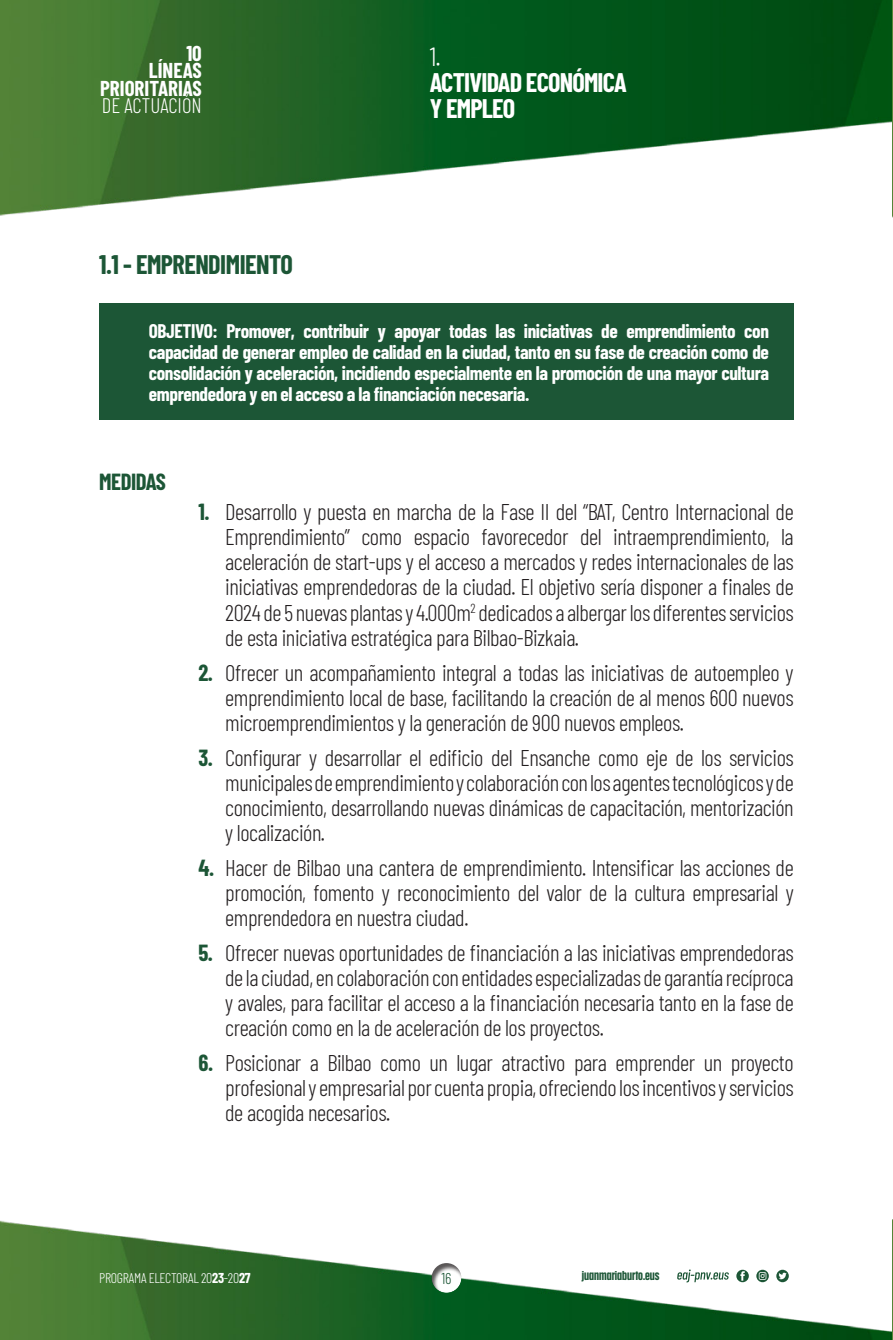
<style>
.page{position:relative;width:893px;height:1340px;background:#fff}
.page>*{position:absolute;margin:0;border:0;box-sizing:border-box;transform-origin:0 0}
.t1{font:700 26.25px/26.2px "Barlow Condensed";letter-spacing:-.03em;color:#fff}
.Estilo_de_titulo_2_1{font:700 26.25px "Barlow Condensed";letter-spacing:-.02em;color:#1c5636}
.t2{font:300 26.25px "Barlow Condensed";color:#fff}
.comun_-_CON_NUMERO{font:300 22.75px/25px "Barlow Condensed";letter-spacing:-.02em;color:#231f20;text-align:justify}
.TIT2{font:700 22.75px "Barlow Condensed";letter-spacing:-.02em;color:#1c5636}
.t3{font:700 21px/17.5px "Barlow Condensed";color:#fff;text-align:right}
.t4{font:300 21px "Barlow Condensed";color:#fff}
.OBJETIVOS{font:700 19.25px/21.2px "Barlow Condensed";letter-spacing:-.02em;color:#fff;text-align:justify}
.t5{font:300 15.75px "Barlow Condensed";color:#1c5636}
.t6{font:300 14px "Barlow Condensed";letter-spacing:-.02em;color:#fff}
.t7{font:700 12.25px "Anguita Sans";color:#1c5636}
.s1{font-weight:700;color:#1c5636}
.s2{font-weight:700}
</style>
<div class="page">
<img style="left:0;top:0;width:893px;height:1339px">
<div style="left:431px;top:1260px;width:33px;height:33px;background:#231f20;opacity:.75"></div>
<svg style="left:736px;top:1269px;width:13px;height:13px"></svg>
<svg style="left:756px;top:1269px;width:13px;height:13px"></svg>
<svg style="left:776px;top:1269px;width:13px;height:13px"></svg>
<svg style="left:677px;top:1269px;width:52px;height:13px"></svg>
<div style="left:99px;top:304px;width:695px;height:116px;background:#1c5636"></div>
<p class="t3" style="left:100px;top:43px;width:103px">10<br>LÍNEAS<br>PRIORITARIAS</p>
<p class="t4" style="left:102px;top:91px;width:101px">DE ACTUACIÓN</p>
<p class="Estilo_de_titulo_2_1" style="left:99px;top:246px;width:195px">1.1 - EMPRENDIMIENTO</p>
<p class="t2" style="left:430px;top:38px;width:12px">1.</p>
<p class="t1" style="left:430px;top:68px;width:198px">ACTIVIDAD ECONÓMICA<br>Y EMPLEO</p>
<p class="OBJETIVOS" style="left:149px;top:319px;width:622px">OBJETIVO: Promover, contribuir y apoyar todas las iniciativas de emprendimiento con capacidad de generar empleo de calidad en la ciudad, tanto en su fase de creación como de consolidación y aceleración, incidiendo especialmente en la promoción de una mayor cultura emprendedora y en el acceso a la financiación necesaria.</p>
<p class="TIT2" style="left:99px;top:466px;width:68px">MEDIDAS</p>
<p class="comun_-_CON_NUMERO" style="left:225px;top:498px;width:570px;text-indent:-27px"><span class="s1">1.</span> Desarrollo y puesta en marcha de la Fase II del “BAT, Centro Internacional de Emprendimiento” como espacio favorecedor del intraemprendimiento, la aceleración de start-ups y el acceso a mercados y redes internacionales de las iniciativas emprendedoras de la ciudad. El objetivo sería disponer a finales de 2024 de 5 nuevas plantas y 4.000m<sup>2</sup> dedicados a albergar los diferentes servicios de esta iniciativa estratégica para Bilbao-Bizkaia.</p>
<p class="comun_-_CON_NUMERO" style="left:225px;top:658px;width:570px;text-indent:-27px"><span class="s1">2.</span> Ofrecer un acompañamiento integral a todas las iniciativas de autoempleo y emprendimiento local de base, facilitando la creación de al menos 600 nuevos microemprendimientos y la generación de 900 nuevos empleos.</p>
<p class="comun_-_CON_NUMERO" style="left:225px;top:743px;width:570px;text-indent:-27px"><span class="s1">3.</span> Configurar y desarrollar el edificio del Ensanche como eje de los servicios municipales de emprendimiento y colaboración con los agentes tecnológicos y de conocimiento, desarrollando nuevas dinámicas de capacitación, mentorización y localización.</p>
<p class="comun_-_CON_NUMERO" style="left:225px;top:853px;width:570px;text-indent:-27px"><span class="s1">4.</span> Hacer de Bilbao una cantera de emprendimiento. Intensificar las acciones de promoción, fomento y reconocimiento del valor de la cultura empresarial y emprendedora en nuestra ciudad.</p>
<p class="comun_-_CON_NUMERO" style="left:225px;top:938px;width:570px;text-indent:-27px"><span class="s1">5.</span> Ofrecer nuevas oportunidades de financiación a las iniciativas emprendedoras de la ciudad, en colaboración con entidades especializadas de garantía recíproca y avales, para facilitar el acceso a la financiación necesaria tanto en la fase de creación como en la de aceleración de los proyectos.</p>
<p class="comun_-_CON_NUMERO" style="left:225px;top:1048px;width:570px;text-indent:-27px"><span class="s1">6.</span> Posicionar a Bilbao como un lugar atractivo para emprender un proyecto profesional y empresarial por cuenta propia, ofreciendo los incentivos y servicios de acogida necesarios.</p>
<p class="t6" style="left:99px;top:1267px;width:153px">PROGRAMA ELECTORAL 20<span class="s2">23</span>-20<span class="s2">27</span></p>
<p class="t5" style="left:441px;top:1267px;width:11px">16</p>
<p class="t7" style="left:582px;top:1268px;width:79px">juanmariaburto.eus</p>
</div>
